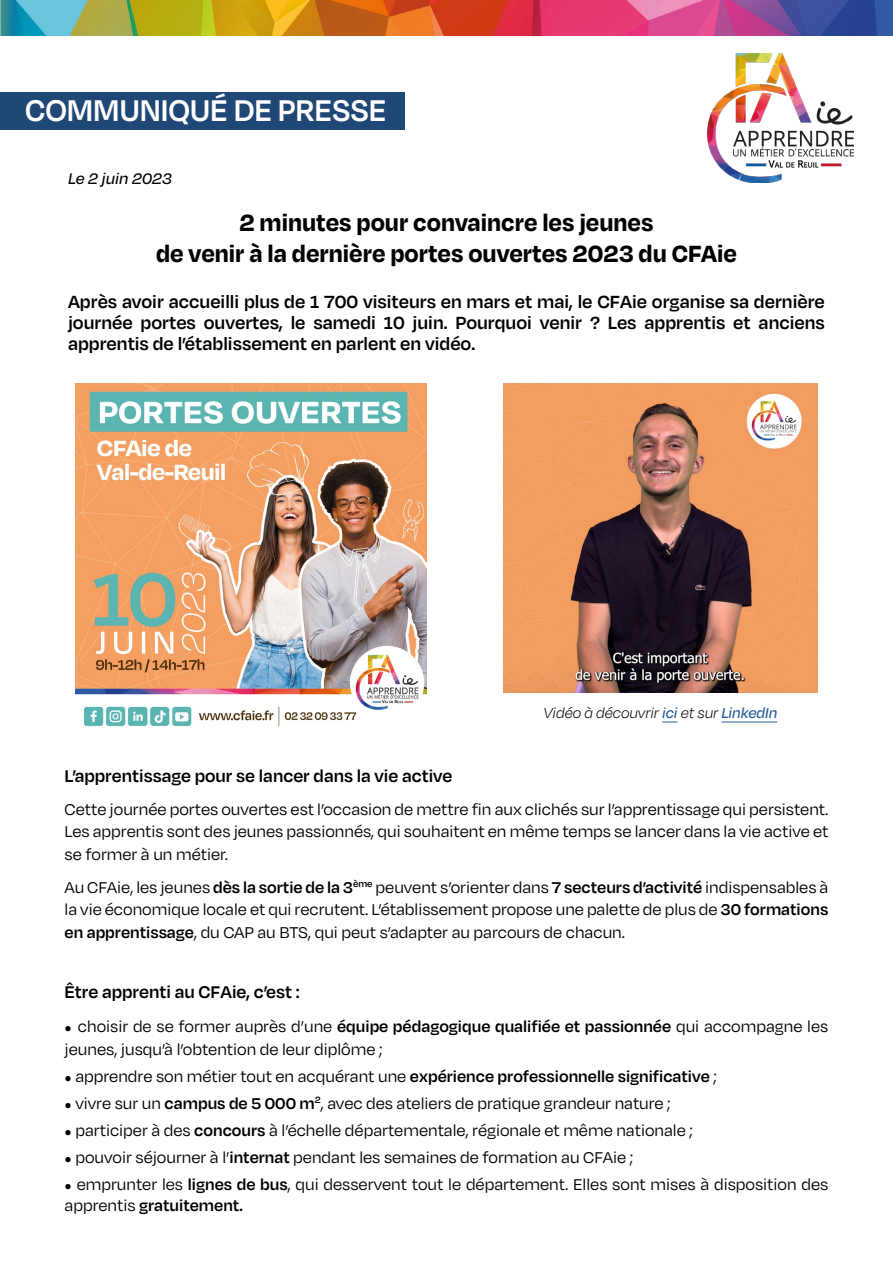
<style>
.page{position:relative;width:893px;height:1263px;background:#fff}
.page>*{position:absolute;margin:0;border:0;box-sizing:border-box;transform-origin:0 0}
.t1{font:600 34.5px "Degular";letter-spacing:-.005em;color:#fff;scale:.95 1}
.t2{font:700 27px/31.5px "Degular";color:#000;text-align:center}
.t3{font:600 20.25px/21px "Degular";color:#000;text-align:justify}
.t4{font:600 19.5px "Degular";color:#000}
.t5{font:18px/22.5px "Degular";color:#000;text-align:justify}
.t6{font:600 18px "Degular";color:#000}
.t7{font:italic 500 17.7px "Degular";color:#000}
.t8{font:italic 300 16.5px "Degular";letter-spacing:-.005em;color:#000}
.s1{font-weight:500;color:#275b9b}
.s2{font-weight:600}
.s3{font-family:"Mistral";font-size:12px}
.s4{font-family:"Mistral";font-weight:400;font-size:12px}
.s5{font-weight:400}
</style>
<div class="page">
<img style="left:0;top:0;width:893px;height:35px">
<div style="left:0;top:92px;width:405px;height:38px;background:#204877"></div>
<img style="left:707px;top:53px;width:147px;height:129px">
<img style="left:503px;top:383px;width:314px;height:309px">
<img style="left:76px;top:383px;width:350px;height:344px">
<svg style="left:662px;top:722px;width:16px;height:1px"></svg>
<hr style="left:721px;top:722px;width:56px;height:1px;background:#275b9b">
<h1 class="t1" style="left:25px;top:89px;width:382px">COMMUNIQUÉ DE PRESSE</h1>
<p class="t7" style="left:68px;top:168px;width:105px">Le 2 juin 2023</p>
<h2 class="t2" style="left:156px;top:205px;width:582px">2 minutes pour convaincre les jeunes<br>de venir à la dernière portes ouvertes 2023 du CFAie</h2>
<p class="t3" style="left:68px;top:290px;width:758px">Après avoir accueilli plus de 1 700 visiteurs en mars et mai, le CFAie organise sa dernière journée portes ouvertes, le samedi 10 juin. Pourquoi venir ? Les apprentis et anciens apprentis de l’établissement en parlent en vidéo.</p>
<p class="t8" style="left:543px;top:703px;width:235px">Vidéo à découvrir <span class="s1">ici</span> et sur <span class="s1">LinkedIn</span></p>
<p class="t4" style="left:65px;top:763px;width:389px">L’apprentissage pour se lancer dans la vie active</p>
<p class="t5" style="left:65px;top:797px;width:765px">Cette journée portes ouvertes est l’occasion de mettre fin aux clichés sur l’apprentissage qui persistent.<br>Les apprentis sont des jeunes passionnés, qui souhaitent en même temps se lancer dans la vie active et se former à un métier.</p>
<p class="t5" style="left:65px;top:875px;width:765px">Au CFAie, les jeunes <span class="s2">dès la sortie de la 3</span><sup>ème</sup> peuvent s’orienter dans <span class="s2">7 secteurs d’activité</span> indispensables à la vie économique locale et qui recrutent. L’établissement propose une palette de plus de <span class="s2">30 formations en apprentissage</span>, du CAP au BTS, qui peut s’adapter au parcours de chacun.</p>
<p class="t4" style="left:65px;top:979px;width:237px">Être apprenti au CFAie, c’est :</p>
<p class="t5" style="left:65px;top:1015px;width:765px"><span class="s3">●</span> choisir de se former auprès d’une <span class="s2">équipe pédagogique qualifiée et passionnée</span> qui accompagne les jeunes, jusqu’à l’obtention de leur diplôme ;</p>
<p class="t6" style="left:65px;top:1065px;width:654px"><span class="s4">●</span> <span class="s5">apprendre son métier tout en acquérant une</span> expérience professionnelle significative <span class="s5">;</span></p>
<p class="t5" style="left:65px;top:1091px;width:608px"><span class="s3">●</span> vivre sur un <span class="s2">campus de 5 000 m</span><sup>2</sup>, avec des ateliers de pratique grandeur nature ;</p>
<p class="t5" style="left:65px;top:1118px;width:630px"><span class="s3">●</span> participer à des <span class="s2">concours</span> à l’échelle départementale, régionale et même nationale ;</p>
<p class="t5" style="left:65px;top:1145px;width:570px"><span class="s3">●</span> pouvoir séjourner à l’<span class="s2">internat</span> pendant les semaines de formation au CFAie ;</p>
<p class="t5" style="left:65px;top:1173px;width:765px;line-height:21px"><span class="s3">●</span> emprunter les <span class="s2">lignes de bus</span>, qui desservent tout le département. Elles sont mises à disposition des apprentis <span class="s2">gratuitement.</span></p>
</div>
